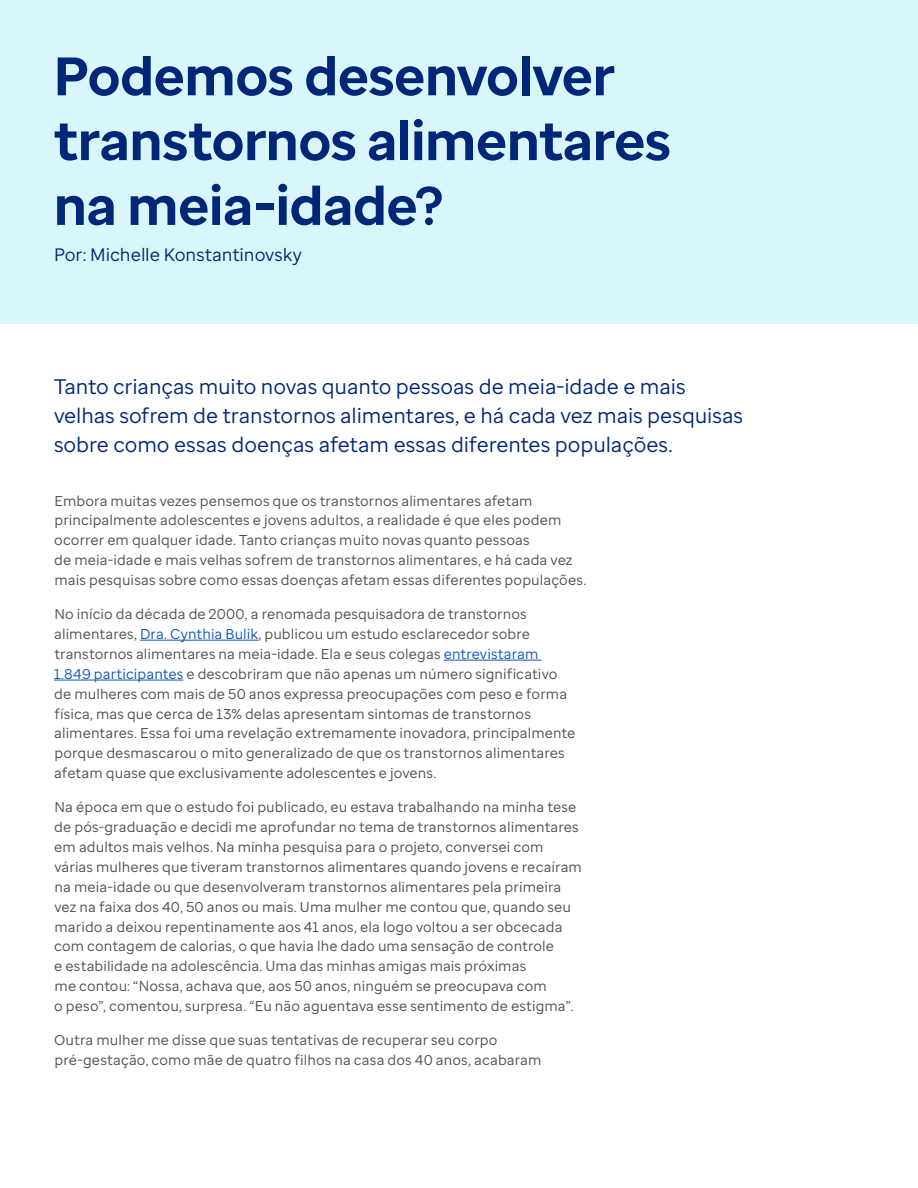
<style>
.page{position:relative;width:918px;height:1188px;background:#fff}
.page>*{position:absolute;margin:0;border:0;box-sizing:border-box;transform-origin:0 0}
.Headline{font:700 54px/64.8px "Enterprise Sans";letter-spacing:-.005em;color:#002677}
.Intro{font:21px/29.4px "Enterprise Sans";letter-spacing:-.005em;color:#002677}
.Intro-2{font:18px "Enterprise Sans";letter-spacing:-.005em;color:#002677}
.Body{font:14.25px/20px "Enterprise Sans";letter-spacing:.005em;color:#4b4d4f}
.s1{color:#0c55b8}
</style>
<div class="page">
<div style="left:0;top:0;width:918px;height:324px;background:#d9f6fa"></div>
<hr style="left:140px;top:640px;width:119px;height:1px;background:#0c55b8">
<hr style="left:444px;top:660px;width:98px;height:1px;background:#0c55b8">
<hr style="left:54px;top:680px;width:129px;height:1px;background:#0c55b8">
<p class="Headline" style="left:54px;top:44px;width:618px">Podemos desenvolver transtornos alimentares na meia‑idade?</p>
<p class="Intro-2" style="left:54px;top:242px;width:249px">Por: Michelle Konstantinovsky</p>
<p class="Intro" style="left:54px;top:371px;width:691px">Tanto crianças muito novas quanto pessoas de meia‑idade e mais velhas sofrem de transtornos alimentares, e há cada vez mais pesquisas sobre como essas doenças afetam essas diferentes populações.</p>
<p class="Body" style="left:54px;top:490px;width:534px">Embora muitas vezes pensemos que os transtornos alimentares afetam principalmente adolescentes e jovens adultos, a realidade é que eles podem ocorrer em qualquer idade. Tanto crianças muito novas quanto pessoas<br>de meia‑idade e mais velhas sofrem de transtornos alimentares, e há cada vez mais pesquisas sobre como essas doenças afetam essas diferentes populações.</p>
<p class="Body" style="left:54px;top:604px;width:523px">No início da década de 2000, a renomada pesquisadora de transtornos alimentares, <span class="s1">Dra. Cynthia Bulik</span>, publicou um estudo esclarecedor sobre transtornos alimentares na meia‑idade. Ela e seus colegas <span class="s1">entrevistaram 1.849 participantes</span> e descobriram que não apenas um número significativo de mulheres com mais de 50 anos expressa preocupações com peso e forma física, mas que cerca de 13% delas apresentam sintomas de transtornos alimentares. Essa foi uma revelação extremamente inovadora, principalmente porque desmascarou o mito generalizado de que os transtornos alimentares afetam quase que exclusivamente adolescentes e jovens.</p>
<p class="Body" style="left:54px;top:797px;width:529px">Na época em que o estudo foi publicado, eu estava trabalhando na minha tese de pós‑graduação e decidi me aprofundar no tema de transtornos alimentares em adultos mais velhos. Na minha pesquisa para o projeto, conversei com várias mulheres que tiveram transtornos alimentares quando jovens e recaíram na meia‑idade ou que desenvolveram transtornos alimentares pela primeira vez na faixa dos 40, 50 anos ou mais. Uma mulher me contou que, quando seu marido a deixou repentinamente aos 41 anos, ela logo voltou a ser obcecada com contagem de calorias, o que havia lhe dado uma sensação de controle<br>e estabilidade na adolescência. Uma das minhas amigas mais próximas<br>me contou: “Nossa, achava que, aos 50 anos, ninguém se preocupava com<br>o peso”, comentou, surpresa. “Eu não aguentava esse sentimento de estigma”.</p>
<p class="Body" style="left:54px;top:1030px;width:489px">Outra mulher me disse que suas tentativas de recuperar seu corpo pré‑gestação, como mãe de quatro filhos na casa dos 40 anos, acabaram</p>
</div>
